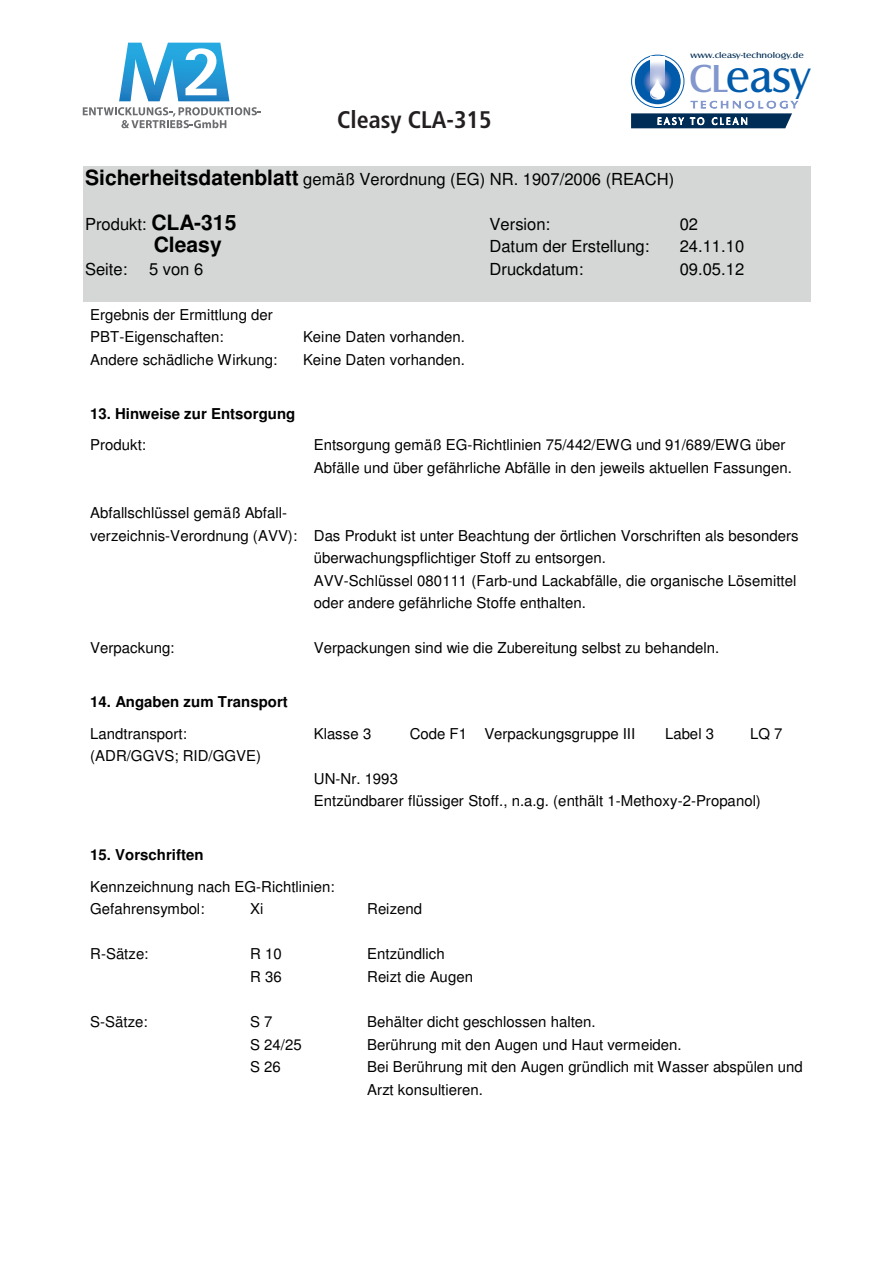
<style>
.page{position:relative;width:893px;height:1263px;background:#fff}
.page>*{position:absolute;margin:0;border:0;box-sizing:border-box;transform-origin:0 0}
.t1{font:45px "Castle T";color:#015aaa}
.t2{font:700 condensed 24px "Frutiger LT Std";color:#231f20}
.t3{font:700 21.15px "Helvetica";color:#000001}
.t4{font:16.65px "Helvetica";color:#000001}
.t5{font:15px/22.5px "Helvetica";color:#000001}
.t6{font:700 15px "Helvetica";color:#000001}
.t7{font:10.05px "Castle T Ligh";color:#fff}
.t8{font:10.05px "Castle T Ligh";color:#8197cd;scale:1.35 1}
.t9{font:8.4px "Castle T";color:#002d56;scale:1.21 1}
.s1{font-size:40.5px;color:#8197cd}
.s2{font-weight:700;font-size:21.15px}
</style>
<div class="page">
<div style="left:83px;top:167px;width:728px;height:22px;background:#d5d7d6"></div>
<div style="left:83px;top:189px;width:728px;height:23px;background:#d5d7d6"></div>
<div style="left:83px;top:212px;width:728px;height:22px;background:#d5d7d6"></div>
<div style="left:83px;top:234px;width:728px;height:23px;background:#d5d7d6"></div>
<div style="left:83px;top:257px;width:728px;height:22px;background:#d5d7d6"></div>
<div style="left:83px;top:279px;width:728px;height:23px;background:#d5d7d6"></div>
<svg style="left:83px;top:107px;width:178px;height:21px"></svg>
<svg style="left:119px;top:43px;width:110px;height:58px"></svg>
<svg style="left:631px;top:113px;width:161px;height:15px;background:#0b365d"></svg>
<svg style="left:632px;top:55px;width:52px;height:53px"></svg>
<div style="left:631px;top:55px;width:53px;height:53px;border:1px solid #015aaa;border-radius:50%"></div>
<img style="left:635px;top:58px;width:46px;height:46px;border-radius:23px">
<img style="left:651px;top:57px;width:14px;height:45px">
<h2 class="t2" style="left:337px;top:105px;width:156px">Cleasy CLA-315</h2>
<p class="t9" style="left:690px;top:50px;width:95px">www.cleasy-technology.de</p>
<h1 class="t1" style="left:689px;top:52px;width:123px"><span class="s1">CL</span>easy</h1>
<p class="t7" style="left:657px;top:116px;width:92px">E A S Y T O C L E A N</p>
<p class="t8" style="left:691px;top:99px;width:80px">T E C H N O L O G Y</p>
<p class="t4" style="left:85px;top:169px;width:591px"><span class="s2">Sicherheitsdatenblatt</span> gemäß Verordnung (EG) NR. 1907/2006 (REACH)</p>
<p class="t4" style="left:85px;top:214px;width:153px">Produkt: <span class="s2">CLA-315</span></p>
<p class="t4" style="left:490px;top:214px;width:62px">Version:</p>
<p class="t4" style="left:680px;top:214px;width:20px">02</p>
<h3 class="t3" style="left:154px;top:237px;width:70px">Cleasy</h3>
<p class="t4" style="left:490px;top:237px;width:161px">Datum der Erstellung:</p>
<p class="t4" style="left:680px;top:237px;width:66px">24.11.10</p>
<p class="t4" style="left:85px;top:260px;width:44px">Seite:</p>
<p class="t4" style="left:149px;top:260px;width:56px">5 von 6</p>
<p class="t4" style="left:490px;top:260px;width:95px">Druckdatum:</p>
<p class="t4" style="left:680px;top:260px;width:66px">09.05.12</p>
<p class="t5" style="left:90px;top:303px;width:184px">Ergebnis der Ermittlung der<br>PBT-Eigenschaften:</p>
<p class="t5" style="left:303px;top:326px;width:163px">Keine Daten vorhanden.</p>
<p class="t5" style="left:90px;top:348px;width:188px">Andere schädliche Wirkung:</p>
<p class="t5" style="left:303px;top:348px;width:163px">Keine Daten vorhanden.</p>
<p class="t6" style="left:90px;top:408px;width:207px">13. Hinweise zur Entsorgung</p>
<p class="t5" style="left:90px;top:434px;width:57px">Produkt:</p>
<p class="t5" style="left:314px;top:434px;width:480px">Entsorgung gemäß EG-Richtlinien 75/442/EWG und 91/689/EWG über<br>Abfälle und über gefährliche Abfälle in den jeweils aktuellen Fassungen.</p>
<p class="t5" style="left:90px;top:502px;width:198px">Abfallschlüssel gemäß Abfall-</p>
<p class="t5" style="left:90px;top:524px;width:710px">verzeichnis-Verordnung (AVV): Das Produkt ist unter Beachtung der örtlichen Vorschriften als besonders</p>
<p class="t5" style="left:314px;top:547px;width:294px">überwachungspflichtiger Stoff zu entsorgen.</p>
<p class="t5" style="left:314px;top:569px;width:484px">AVV-Schlüssel 080111 (Farb-und Lackabfälle, die organische Lösemittel</p>
<p class="t5" style="left:314px;top:592px;width:273px">oder andere gefährliche Stoffe enthalten.</p>
<p class="t5" style="left:90px;top:637px;width:86px">Verpackung:</p>
<p class="t5" style="left:314px;top:637px;width:407px">Verpackungen sind wie die Zubereitung selbst zu behandeln.</p>
<p class="t6" style="left:90px;top:696px;width:199px">14. Angaben zum Transport</p>
<p class="t5" style="left:90px;top:722px;width:172px">Landtransport: (ADR/GGVS; RID/GGVE)</p>
<p class="t5" style="left:314px;top:722px;width:59px">Klasse 3</p>
<p class="t5" style="left:410px;top:722px;width:227px">Code F1 Verpackungsgruppe III</p>
<p class="t5" style="left:665px;top:722px;width:51px">Label 3</p>
<p class="t5" style="left:750px;top:722px;width:34px">LQ 7</p>
<p class="t5" style="left:314px;top:767px;width:448px">UN-Nr. 1993<br>Entzündbarer flüssiger Stoff., n.a.g. (enthält 1-Methoxy-2-Propanol)</p>
<p class="t6" style="left:90px;top:849px;width:115px">15. Vorschriften</p>
<p class="t5" style="left:90px;top:875px;width:246px">Kennzeichnung nach EG-Richtlinien:<br>Gefahrensymbol:</p>
<p class="t5" style="left:250px;top:898px;width:15px">Xi</p>
<p class="t5" style="left:367px;top:898px;width:56px">Reizend</p>
<p class="t5" style="left:90px;top:943px;width:60px">R-Sätze:</p>
<p class="t5" style="left:250px;top:943px;width:33px">R 10<br>R 36</p>
<p class="t5" style="left:367px;top:943px;width:107px">Entzündlich<br>Reizt die Augen</p>
<p class="t5" style="left:90px;top:1010px;width:59px">S-Sätze:</p>
<p class="t5" style="left:250px;top:1010px;width:53px">S 7<br>S 24/25<br>S 26</p>
<p class="t5" style="left:367px;top:1010px;width:437px">Behälter dicht geschlossen halten.<br>Berührung mit den Augen und Haut vermeiden.<br>Bei Berührung mit den Augen gründlich mit Wasser abspülen und Arzt konsultieren.</p>
</div>
